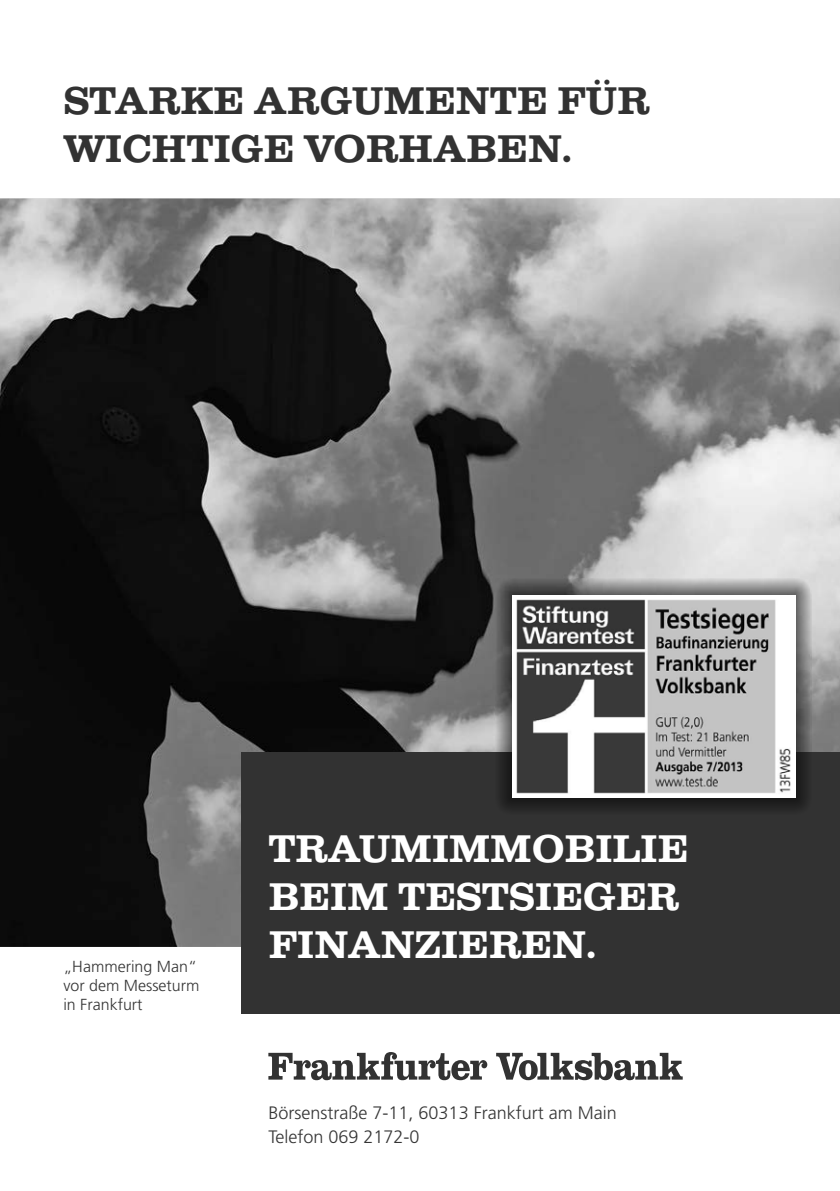
<style>
.page{position:relative;width:840px;height:1191px;background:#fff}
.page>*{position:absolute;margin:0;border:0;box-sizing:border-box;transform-origin:0 0}
.t1{font:700 40px/48px "Clarendon Std";letter-spacing:-.01em;color:#fff}
.t2{font:700 40px/48px "Clarendon Std";letter-spacing:-.01em;color:#323232}
.t3{font:300 18px/24px "Frutiger";color:#353535}
.t4{font:300 16px/19.2px "Frutiger";color:#353535}
</style>
<div class="page">
<img style="left:0;top:198px;width:839px;height:749px">
<div style="left:242px;top:752px;width:597px;height:261px;background:#323232"></div>
<svg style="left:268px;top:1052px;width:219px;height:28px"></svg>
<svg style="left:496px;top:1052px;width:186px;height:28px"></svg>
<img style="left:495px;top:578px;width:316px;height:232px">
<img style="left:512px;top:595px;width:282px;height:202px">
<h1 class="t2" style="left:63px;top:76px;width:587px">STARKE ARGUMENTE FÜR<br>WICHTIGE VORHABEN.</h1>
<p class="t4" style="left:63px;top:956px;width:138px">„Hammering Man“ vor dem Messeturm in Frankfurt</p>
<h1 class="t1" style="left:268px;top:824px;width:421px">TRAUMIMMOBILIE<br>BEIM TESTSIEGER<br>FINANZIEREN.</h1>
<p class="t3" style="left:268px;top:1100px;width:350px">Börsenstraße 7-11, 60313 Frankfurt am Main<br>Telefon 069 2172-0</p>
</div>
